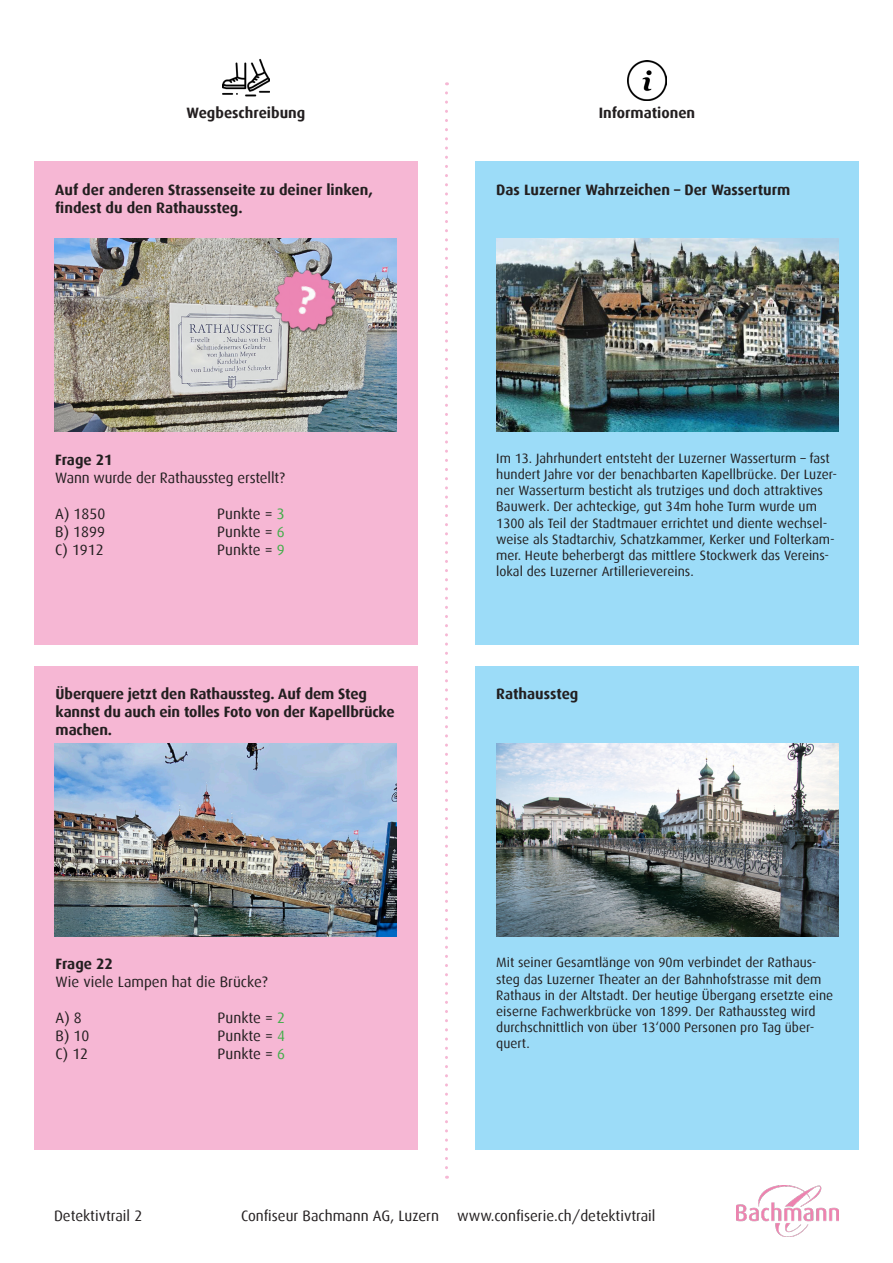
<style>
.page{position:relative;width:893px;height:1263px;background:#fff}
.page>*{position:absolute;margin:0;border:0;box-sizing:border-box;transform-origin:0 0}
.t1{font:700 15px/18px "Dax";letter-spacing:-.005em;color:#231f20}
.t2{font:15px "Dax";color:#231f20}
.t3{font:13.5px/16.2px "Dax";color:#231f20}
.s1{color:#40ae49}
</style>
<div class="page">
<img style="left:627px;top:60px;width:40px;height:40px">
<img style="left:223px;top:58px;width:46px;height:39px">
<svg style="left:445px;top:93px;width:3px;height:1086px"></svg>
<img style="left:736px;top:1186px;width:103px;height:50px">
<div style="left:34px;top:162px;width:384px;height:483px;background:#f6b7d4"></div>
<img style="left:54px;top:239px;width:342px;height:193px">
<div style="left:34px;top:666px;width:384px;height:483px;background:#f6b7d4"></div>
<img style="left:54px;top:743px;width:342px;height:193px">
<img style="left:261px;top:257px;width:88px;height:88px">
<div style="left:475px;top:162px;width:384px;height:483px;background:#9cdcf8"></div>
<div style="left:475px;top:666px;width:384px;height:483px;background:#9cdcf8"></div>
<img style="left:497px;top:239px;width:342px;height:193px">
<img style="left:497px;top:743px;width:342px;height:193px">
<p class="t1" style="left:187px;top:104px;width:120px">Wegbeschreibung</p>
<p class="t1" style="left:599px;top:104px;width:98px">Informationen</p>
<p class="t1" style="left:55px;top:181px;width:319px">Auf der anderen Strassenseite zu deiner linken, findest du den Rathaussteg.</p>
<p class="t1" style="left:55px;top:451px;width:59px">Frage 21</p>
<p class="t2" style="left:55px;top:469px;width:231px">Wann wurde der Rathaussteg erstellt?</p>
<p class="t2" style="left:55px;top:505px;width:52px">A) 1850</p>
<p class="t2" style="left:217px;top:505px;width:69px">Punkte = <span class="s1">3</span></p>
<p class="t2" style="left:55px;top:523px;width:51px">B) 1899</p>
<p class="t2" style="left:217px;top:523px;width:69px">Punkte = <span class="s1">6</span></p>
<p class="t2" style="left:55px;top:541px;width:50px">C) 1912</p>
<p class="t2" style="left:217px;top:541px;width:69px">Punkte = <span class="s1">9</span></p>
<p class="t1" style="left:56px;top:685px;width:340px">Überquere jetzt den Rathaussteg. Auf dem Steg kannst du auch ein tolles Foto von der Kapellbrücke machen.</p>
<p class="t1" style="left:56px;top:955px;width:59px">Frage 22</p>
<p class="t2" style="left:56px;top:974px;width:214px">Wie viele Lampen hat die Brücke?</p>
<p class="t2" style="left:56px;top:1010px;width:28px">A) 8</p>
<p class="t2" style="left:218px;top:1010px;width:69px">Punkte = <span class="s1">2</span></p>
<p class="t2" style="left:56px;top:1028px;width:35px">B) 10</p>
<p class="t2" style="left:218px;top:1028px;width:69px">Punkte = <span class="s1">4</span></p>
<p class="t2" style="left:56px;top:1046px;width:34px">C) 12</p>
<p class="t2" style="left:218px;top:1046px;width:69px">Punkte = <span class="s1">6</span></p>
<p class="t1" style="left:496px;top:181px;width:296px">Das Luzerner Wahrzeichen – Der Wasserturm</p>
<p class="t3" style="left:496px;top:450px;width:342px">Im 13. Jahrhundert entsteht der Luzerner Wasserturm – fast hundert Jahre vor der benachbarten Kapellbrücke. Der Luzer&shy;ner Wasserturm besticht als trutziges und doch attraktives Bauwerk. Der achteckige, gut 34m hohe Turm wurde um 1300 als Teil der Stadtmauer errichtet und diente wechsel&shy;weise als Stadtarchiv, Schatzkammer, Kerker und Folterkam&shy;mer. Heute beherbergt das mittlere Stockwerk das Vereins&shy;lokal des Luzerner Artillerievereins.</p>
<p class="t1" style="left:496px;top:685px;width:84px">Rathaussteg</p>
<p class="t3" style="left:496px;top:955px;width:339px">Mit seiner Gesamtlänge von 90m verbindet der Rathaus&shy;steg das Luzerner Theater an der Bahnhofstrasse mit dem Rathaus in der Altstadt. Der heutige Übergang ersetzte eine eiserne Fachwerkbrücke von 1899. Der Rathaussteg wird durchschnittlich von über 13‘000 Personen pro Tag über&shy;quert.</p>
<p class="t2" style="left:54px;top:1207px;width:90px">Detektivtrail 2</p>
<p class="t2" style="left:241px;top:1207px;width:416px">Confiseur Bachmann AG, Luzern www.confiserie.ch/detektivtrail</p>
</div>
